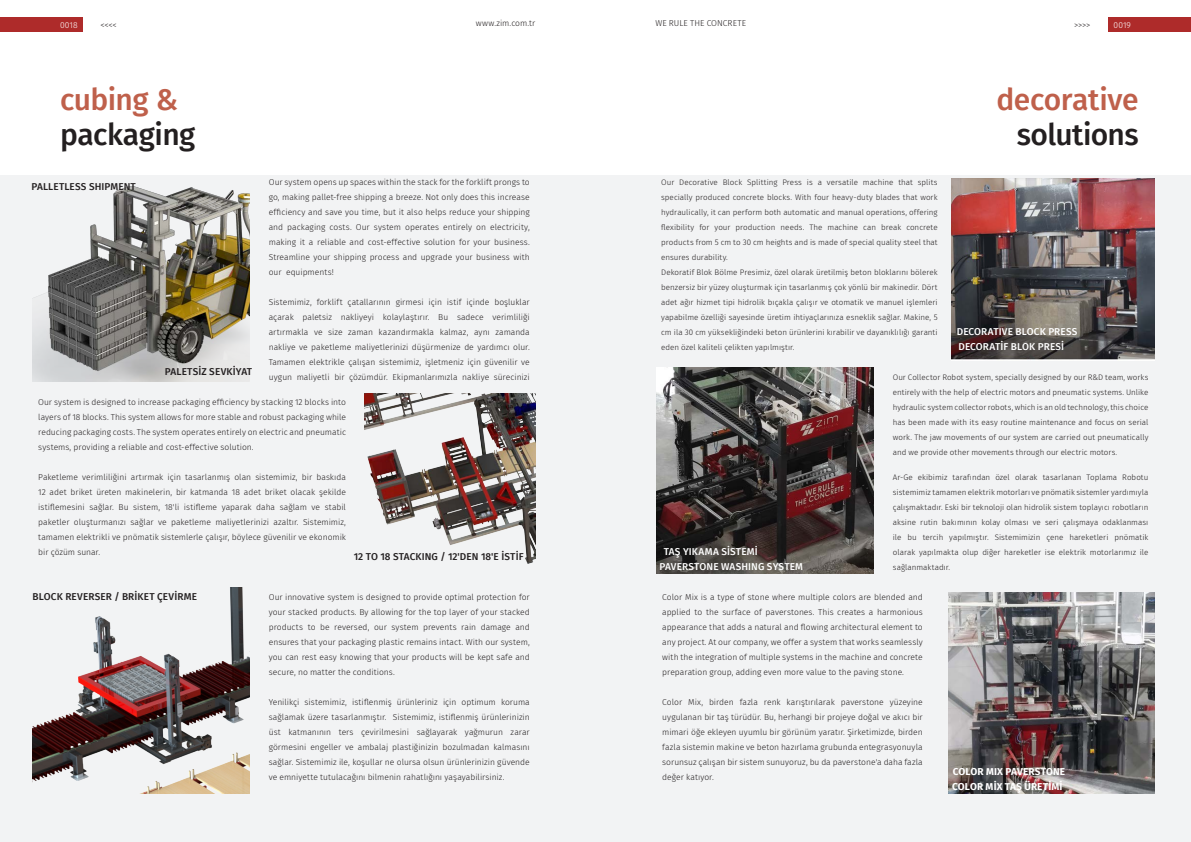
<style>
.page{position:relative;width:1191px;height:842px;background:#fff}
.page>*{position:absolute;margin:0;border:0;box-sizing:border-box;transform-origin:0 0}
.Headline_30_35_Left{font:500 30px/35px "Fira Sans";letter-spacing:-.02em;color:#231f20}
.Headline_30_35_Left-2{font:500 30px "Fira Sans";letter-spacing:-.015em;color:#bf604b}
.Headline_27_31_Left{font:500 30px "Fira Sans";letter-spacing:-.02em;color:#231f20}
.Headline_17_25_Left{font:500 10px "Fira Sans";letter-spacing:.01em;color:#231f20}
.Headline_17_25_Left-2{font:500 10px "Fira Sans";letter-spacing:.01em;color:#fff}
.Headline_13_15_Left{font:500 10px "Fira Sans";letter-spacing:.01em;color:#fff}
.Headline_17_25_Left-3{font:700 10px "Fira Sans";letter-spacing:.01em;color:#fff}
.Headline_13_15_Left-2{font:700 10px "Fira Sans";letter-spacing:.01em;color:#fff}
.Copy_Text_08_14_Left{font:300 8.5px/15px "Fira Sans";color:#231f20;text-align:justify}
.t1{font:300 8.5px "Fira Sans";letter-spacing:.005em;color:#fff}
.Copy_Text_08_14_Left-2{font:300 8px/15px "Fira Sans";letter-spacing:.005em;color:#231f20;text-align:justify}
.s1{color:#bf604b}
</style>
<div class="page">
<div style="left:0;top:175px;width:1191px;height:667px;background:#f2f3f4"></div>
<img style="left:33px;top:186px;width:217px;height:195px">
<img style="left:365px;top:394px;width:170px;height:170px">
<img style="left:951px;top:179px;width:203px;height:181px">
<img style="left:656px;top:368px;width:218px;height:205px">
<img style="left:949px;top:592px;width:205px;height:201px">
<img style="left:33px;top:587px;width:217px;height:206px">
<div style="left:0;top:17px;width:83px;height:15px;background:#ae2b2a"></div>
<div style="left:1108px;top:17px;width:83px;height:15px;background:#ae2b2a"></div>
<p class="t1" style="left:60px;top:19px;width:19px">0018</p>
<p class="Copy_Text_08_14_Left" style="left:101px;top:17px;width:18px">&lt;&lt;&lt;&lt;</p>
<p class="Copy_Text_08_14_Left" style="left:476px;top:16px;width:61px">www.zim.com.tr</p>
<p class="Copy_Text_08_14_Left" style="left:655px;top:16px;width:92px">WE RULE THE CONCRETE</p>
<p class="Copy_Text_08_14_Left" style="left:1074px;top:17px;width:18px">&gt;&gt;&gt;&gt;</p>
<p class="t1" style="left:1113px;top:19px;width:19px">0019</p>
<p class="Headline_30_35_Left" style="left:60px;top:81px;width:137px"><span class="s1">cubing &amp; </span>packaging</p>
<p class="Copy_Text_08_14_Left" style="left:269px;top:174px;width:262px">Our system opens up spaces within the stack for the forklift prongs to go, making pallet-free shipping a breeze. Not only does this increase efficiency and save you time, but it also helps reduce your shipping and packaging costs. Our system operates entirely on electricity, making it a reliable and cost-effective solution for your business.<br>Streamline your shipping process and upgrade your business with our equipments!</p>
<p class="Copy_Text_08_14_Left" style="left:269px;top:295px;width:262px">Sistemimiz, forklift çatallarının girmesi için istif içinde boşluklar açarak paletsiz nakliyeyi kolaylaştırır. Bu sadece verimliliği artırmakla ve size zaman kazandırmakla kalmaz, aynı zamanda nakliye ve paketleme maliyetlerinizi düşürmenize de yardımcı olur.<br>Tamamen elektrikle çalışan sistemimiz, işletmeniz için güvenilir ve uygun maliyetli bir çözümdür. Ekipmanlarımızla nakliye sürecinizi</p>
<p class="Copy_Text_08_14_Left" style="left:38px;top:395px;width:309px">Our system is designed to increase packaging efficiency by stacking 12 blocks into layers of 18 blocks. This system allows for more stable and robust packaging while reducing packaging costs. The system operates entirely on electric and pneumatic systems, providing a reliable and cost-effective solution.</p>
<p class="Copy_Text_08_14_Left" style="left:38px;top:470px;width:309px">Paketleme verimliliğini artırmak için tasarlanmış olan sistemimiz, bir baskıda 12 adet briket üreten makinelerin, bir katmanda 18 adet briket olacak şekilde istiflemesini sağlar. Bu sistem, 18'li istifleme yaparak daha sağlam ve stabil paketler oluşturmanızı sağlar ve paketleme maliyetlerinizi azaltır. Sistemimiz, tamamen elektrikli ve pnömatik sistemlerle çalışır, böylece güvenilir ve ekonomik bir çözüm sunar.</p>
<p class="Copy_Text_08_14_Left" style="left:269px;top:589px;width:262px">Our innovative system is designed to provide optimal protection for your stacked products. By allowing for the top layer of your stacked products to be reversed, our system prevents rain damage and ensures that your packaging plastic remains intact. With our system, you can rest easy knowing that your products will be kept safe and secure, no matter the conditions.</p>
<p class="Copy_Text_08_14_Left" style="left:269px;top:695px;width:262px">Yenilikçi sistemimiz, istiflenmiş ürünleriniz için optimum koruma sağlamak üzere tasarlanmıştır. Sistemimiz, istiflenmiş ürünlerinizin üst katmanının ters çevirilmesini sağlayarak yağmurun zarar görmesini engeller ve ambalaj plastiğinizin bozulmadan kalmasını sağlar. Sistemimiz ile, koşullar ne olursa olsun ürünlerinizin güvende ve emniyette tutulacağını bilmenin rahatlığını yaşayabilirsiniz.</p>
<p class="Headline_17_25_Left" style="left:31px;top:178px;width:106px">PALLETLESS SHIPMENT</p>
<p class="Headline_17_25_Left" style="left:165px;top:363px;width:89px">PALETSİZ SEVKİYAT</p>
<p class="Headline_17_25_Left" style="left:354px;top:548px;width:171px">12 TO 18 STACKING / 12'DEN 18'E İSTİF</p>
<p class="Headline_17_25_Left" style="left:33px;top:588px;width:166px">BLOCK REVERSER / BRİKET ÇEVİRME</p>
<p class="Headline_30_35_Left-2" style="left:996px;top:75px;width:144px">decorative</p>
<p class="Headline_27_31_Left" style="left:1016px;top:110px;width:123px">solutions</p>
<p class="Copy_Text_08_14_Left-2" style="left:661px;top:175px;width:278px">Our Decorative Block Splitting Press is a versatile machine that splits specially produced concrete blocks. With four heavy-duty blades that work hydraulically, it can perform both automatic and manual operations, offering flexibility for your production needs. The machine can break concrete products from 5 cm to 30 cm heights and is made of special quality steel that ensures durability.</p>
<p class="Copy_Text_08_14_Left-2" style="left:661px;top:265px;width:278px">Dekoratif Blok Bölme Presimiz, özel olarak üretilmiş beton bloklarını bölerek benzersiz bir yüzey oluşturmak için tasarlanmış çok yönlü bir makinedir. Dört adet ağır hizmet tipi hidrolik bıçakla çalışır ve otomatik ve manuel işlemleri yapabilme özelliği sayesinde üretim ihtiyaçlarınıza esneklik sağlar. Makine, 5 cm ila 30 cm yüksekliğindeki beton ürünlerini kırabilir ve dayanıklılığı garanti eden özel kaliteli çelikten yapılmıştır.</p>
<p class="Copy_Text_08_14_Left-2" style="left:892px;top:370px;width:257px">Our Collector Robot system, specially designed by our R&amp;D team, works entirely with the help of electric motors and pneumatic systems. Unlike hydraulic system collector robots, which is an old technology, this choice has been made with its easy routine maintenance and focus on serial work. The jaw movements of our system are carried out pneumatically and we provide other movements through our electric motors.</p>
<p class="Copy_Text_08_14_Left-2" style="left:892px;top:470px;width:257px">Ar-Ge ekibimiz tarafından özel olarak tasarlanan Toplama Robotu sistemimiz tamamen elektrik motorları ve pnömatik sistemler yardımıyla çalışmaktadır. Eski bir teknoloji olan hidrolik sistem toplayıcı robotların aksine rutin bakımının kolay olması ve seri çalışmaya odaklanması ile bu tercih yapılmıştır. Sistemimizin çene hareketleri pnömatik olarak yapılmakta olup diğer hareketler ise elektrik motorlarımız ile sağlanmaktadır.</p>
<p class="Copy_Text_08_14_Left" style="left:662px;top:589px;width:262px">Color Mix is a type of stone where multiple colors are blended and applied to the surface of paverstones. This creates a harmonious appearance that adds a natural and flowing architectural element to any project. At our company, we offer a system that works seamlessly with the integration of multiple systems in the machine and concrete preparation group, adding even more value to the paving stone.</p>
<p class="Copy_Text_08_14_Left" style="left:662px;top:695px;width:262px">Color Mix, birden fazla renk karıştırılarak paverstone yüzeyine uygulanan bir taş türüdür. Bu, herhangi bir projeye doğal ve akıcı bir mimari öğe ekleyen uyumlu bir görünüm yaratır. Şirketimizde, birden fazla sistemin makine ve beton hazırlama grubunda entegrasyonuyla sorunsuz çalışan bir sistem sunuyoruz, bu da paverstone'a daha fazla değer katıyor.</p>
<p class="Headline_17_25_Left-2" style="left:956px;top:323px;width:122px">DECORATIVE BLOCK PRESS</p>
<p class="Headline_13_15_Left" style="left:958px;top:338px;width:107px">DECORATİF BLOK PRESİ</p>
<p class="Headline_17_25_Left-2" style="left:663px;top:543px;width:95px">TAŞ YIKAMA SİSTEMİ</p>
<p class="Headline_17_25_Left-2" style="left:659px;top:558px;width:145px">PAVERSTONE WASHING SYSTEM</p>
<p class="Headline_17_25_Left-3" style="left:952px;top:763px;width:114px">COLOR MIX PAVERSTONE</p>
<p class="Headline_13_15_Left-2" style="left:952px;top:778px;width:112px">COLOR MİX TAŞ ÜRETİMİ</p>
</div>
